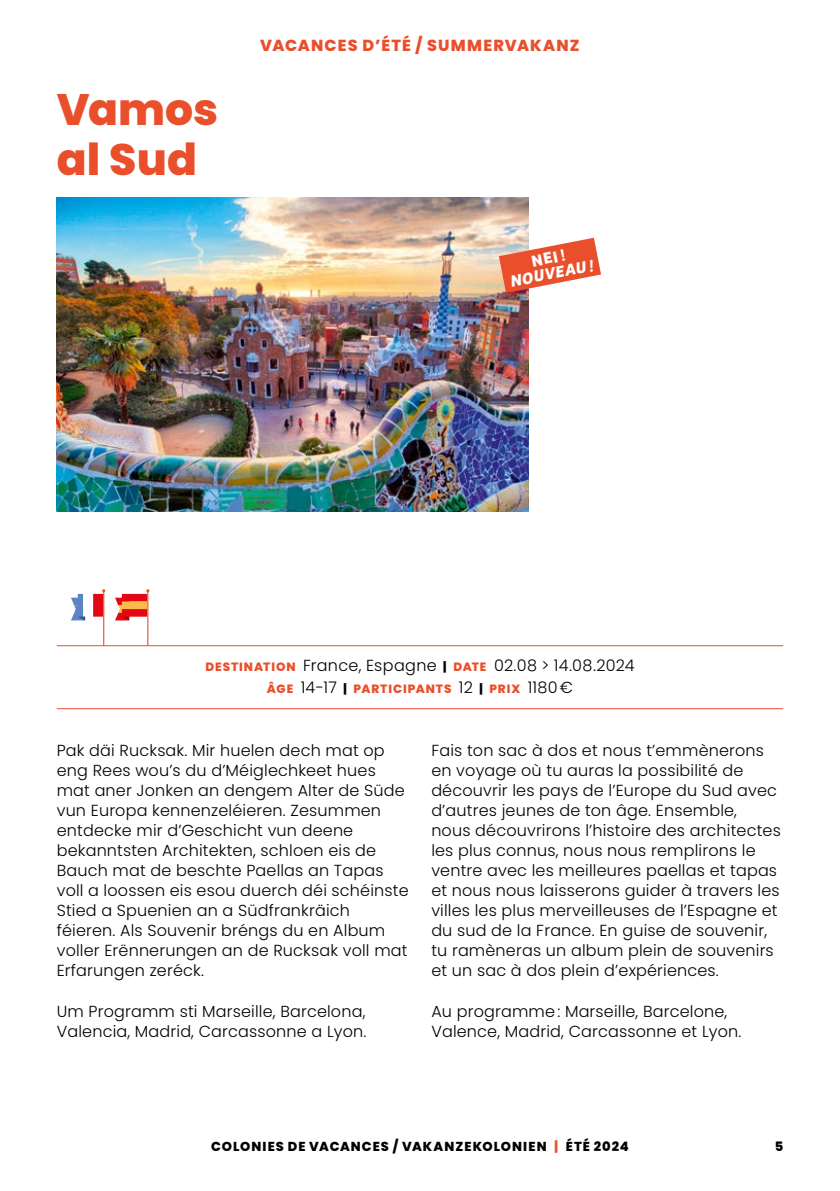
<style>
.page{position:relative;width:840px;height:1191px;background:#fff}
.page>*{position:absolute;margin:0;border:0;box-sizing:border-box;transform-origin:0 0}
.t1{font:800 44px/50px "Poppins";color:#e94f2b}
.t2{font:italic 700 16.6px "Bree";color:#fff}
.t3{font:700 16.6px "Bree";color:#fff}
.t4{font:300 16px/20px "Poppins";letter-spacing:.01em;color:#000}
.t5{font:800 16px "Poppins";letter-spacing:.07em;color:#e94f2b}
.t6{font:800 13px "Poppins";letter-spacing:.08em;color:#000}
.t7{font:800 12px "Poppins";letter-spacing:.075em;color:#e94f2b}
.s1{font-weight:800;font-size:12px;color:#e94f2b}
.s2{font-weight:800;font-size:12px}
.s3{font-weight:300;font-size:16px;color:#000}
.s4{color:#000}
.s5{color:#e94f2b}
</style>
<div class="page">
<hr style="left:147px;top:591px;width:1px;height:54px;background:#e94f2b">
<svg style="left:115px;top:589px;width:34px;height:31px"></svg>
<hr style="left:57px;top:645px;width:725px;height:1px;background:#e94f2b">
<hr style="left:57px;top:708px;width:725px;height:1px;background:#e94f2b">
<img style="left:57px;top:197px;width:471px;height:314px">
<hr style="left:103px;top:591px;width:1px;height:54px;background:#e94f2b">
<svg style="left:71px;top:589px;width:34px;height:31px"></svg>
<svg style="left:498px;top:238px;width:102px;height:55px"></svg>
<h1 class="t1" style="left:57px;top:84px;width:163px">Vamos al Sud</h1>
<p class="t5" style="left:260px;top:36px;width:321px">VACANCES D’ÉTÉ / SUMMERVAKANZ</p>
<p class="t3" style="left:529px;top:251px;width:35px;rotate:-11deg">NEI !</p>
<p class="t2" style="left:508px;top:272px;width:86px;rotate:-11deg">NOUVEAU !</p>
<p class="t4" style="left:205px;top:655px;width:430px"><span class="s1">DESTINATION</span> France, Espagne <span class="s2">|</span> <span class="s1">DATE</span> 02.08 &gt; 14.08.2024</p>
<p class="t7" style="left:267px;top:681px;width:307px">ÂGE <span class="s3">14-17</span> <span class="s4">|</span> PARTICIPANTS <span class="s3">12</span> <span class="s4">|</span> PRIX <span class="s3">1180€</span></p>
<p class="t4" style="left:57px;top:741px;width:353px">Pak däi Rucksak. Mir huelen dech mat op eng Rees wou’s du d’Méiglechkeet hues mat aner Jonken an dengem Alter de Süde vun Europa kennenzeléieren. Zesummen entdecke mir d’Geschicht vun deene bekanntsten Architekten, schloen eis de Bauch mat de beschte Paellas an Tapas voll a loossen eis esou duerch déi schéinste Stied a Spuenien an a Südfrankräich féieren. Als Souvenir bréngs du en Album voller Erënnerungen an de Rucksak voll mat Erfarungen zeréck.</p>
<p class="t4" style="left:57px;top:1001px;width:311px">Um Programm sti Marseille, Barcelona,<br>Valencia, Madrid, Carcassonne a Lyon.</p>
<p class="t4" style="left:431px;top:741px;width:351px">Fais ton sac à dos et nous t’emmènerons en voyage où tu auras la possibilité de découvrir les pays de l’Europe du Sud avec d’autres jeunes de ton âge. Ensemble,<br>nous découvrirons l’histoire des architectes les plus connus, nous nous remplirons le ventre avec les meilleures paellas et tapas et nous nous laisserons guider à travers les villes les plus merveilleuses de l’Espagne et du sud de la France. En guise de souvenir, tu ramèneras un album plein de souvenirs et un sac à dos plein d’expériences.</p>
<p class="t4" style="left:431px;top:1001px;width:311px">Au programme: Marseille, Barcelone,<br>Valence, Madrid, Carcassonne et Lyon.</p>
<p class="t6" style="left:211px;top:1139px;width:419px">COLONIES DE VACANCES / VAKANZEKOLONIEN <span class="s5">|</span> ÉTÉ 2024</p>
<p class="t6" style="left:774px;top:1139px;width:10px">5</p>
</div>
